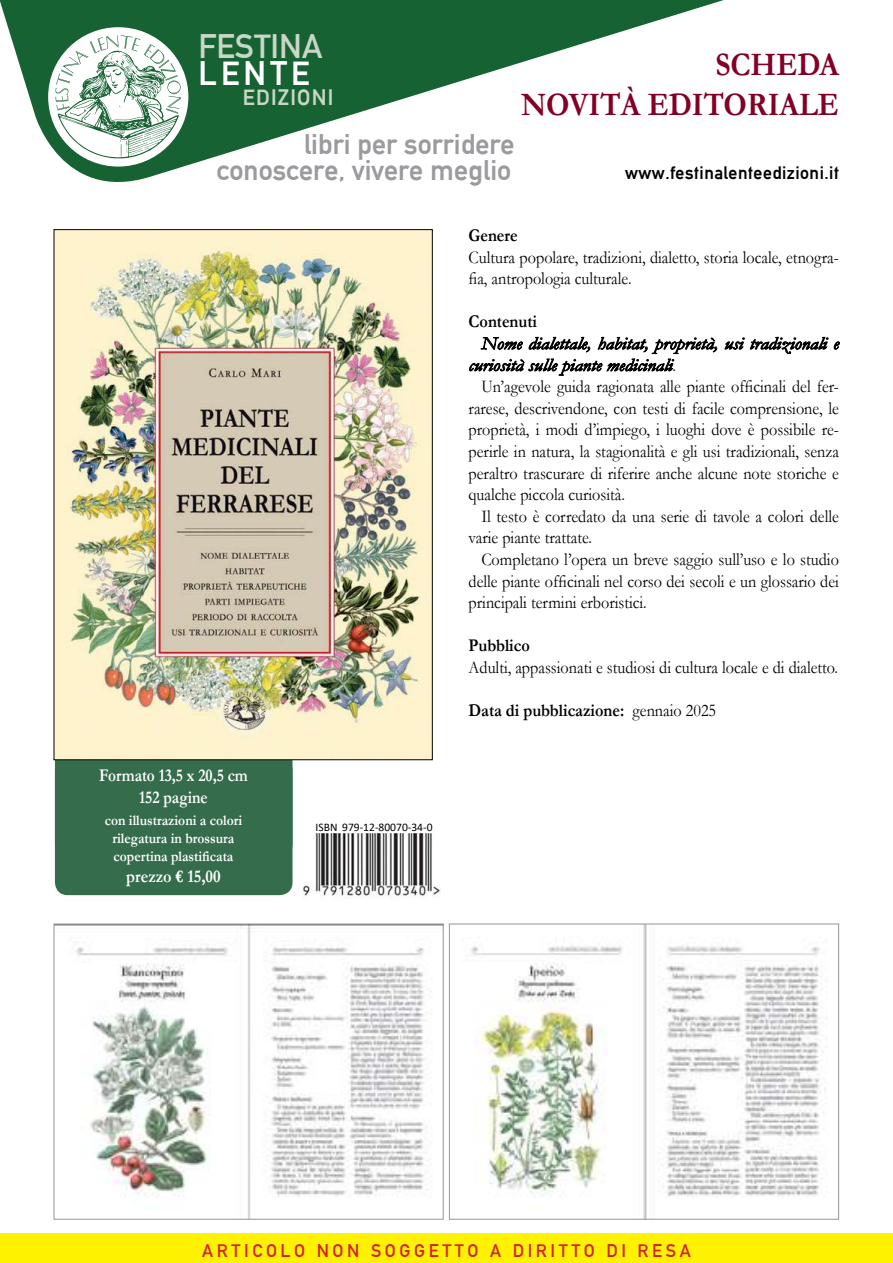
<style>
.page{position:relative;width:893px;height:1263px;background:#fff}
.page>*{position:absolute;margin:0;border:0;box-sizing:border-box;transform-origin:0 0}
.t1{font:33.3px "Alte DIN1451 Mittelschrift";color:#c8d7c7}
.t2{font:33.3px "Alte DIN1451 Mittelschriftgepraegt";letter-spacing:.12em;color:#fff}
.t3{font:700 33px "Garamond";color:#820024;scale:.9 1}
.t4{font:28.35px/26px "Alte DIN1451 Mittelschriftgepraegt";color:#999b9e;text-align:right}
.t5{font:21.9px "Alte DIN1451 Mittelschriftgepraegt";letter-spacing:.055em;color:#c7d7c5}
.t6{font:18px/21.6px "Garamond";color:#000;scale:.9 1}
.t7{font:italic 18px/21.6px "Garamond";color:#000;scale:1.1 1}
.t8{font:700 18px "Garamond";color:#000;scale:.9 1}
.t9{font:18px "Alte DIN1451 Mittelschrift";letter-spacing:.2em;color:#d2232a}
.t10{font:700 18px/21.6px "Garamond";color:#fff;text-align:center;scale:.85 1}
.t11{font:18px "Alte DIN1451 Mittelschriftgepraegt";letter-spacing:.025em;color:#000}
.t12{font:700 18px "Garamond";color:#fff;scale:.9 1}
.t13{font:700 15px/18px "Garamond";color:#fff;text-align:center;scale:.9 1}
.t14{font:11.55px "Calibri";color:#000}
.s1{font-style:normal}
.s2{font-weight:400}
</style>
<div class="page">
<div style="left:55px;top:757px;width:237px;height:138px;background:#356c4c;border-radius:13px"></div>
<img style="left:56px;top:231px;width:375px;height:527px">
<img style="left:303px;top:833px;width:138px;height:66px">
<svg style="left:725px;top:338px;width:19px;height:11px"></svg>
<svg style="left:750px;top:337px;width:78px;height:17px"></svg>
<svg style="left:834px;top:342px;width:6px;height:7px"></svg>
<svg style="left:469px;top:337px;width:248px;height:38px"></svg>
<svg style="left:0;top:0;width:724px;height:182px"></svg>
<div style="left:48px;top:27px;width:140px;height:140px;background:#fff;border-radius:50%"></div>
<svg style="left:55px;top:35px;width:126px;height:124px"></svg>
<div style="left:0;top:1233px;width:893px;height:30px;background:#fff200"></div>
<img style="left:76px;top:926px;width:356px;height:291px">
<div style="left:54px;top:924px;width:390px;height:295px;border:1px solid #939598"></div>
<img style="left:471px;top:926px;width:356px;height:291px">
<div style="left:449px;top:924px;width:390px;height:295px;border:1px solid #939598"></div>
<h1 class="t1" style="left:199px;top:27px;width:126px">FESTINA</h1>
<h1 class="t2" style="left:199px;top:53px;width:113px">LENTE</h1>
<p class="t5" style="left:243px;top:84px;width:92px">EDIZIONI</p>
<h3 class="t4" style="left:217px;top:130px;width:299px">libri per sorridere conoscere, vivere meglio</h3>
<h2 class="t3" style="left:715px;top:42px;width:139px">scheda</h2>
<h2 class="t3" style="left:521px;top:82px;width:180px">NOVITà edito</h2>
<h2 class="t3" style="left:747px;top:82px;width:104px">riale</h2>
<p class="t11" style="left:625px;top:162px;width:216px">www.festinalenteedizioni.it</p>
<p class="t10" style="left:99px;top:765px;width:177px">Formato 13,5 x 20,5 cm<br>152 pagine</p>
<p class="t13" style="left:105px;top:811px;width:154px">con illustrazioni a colori rilegatura in brossura copertina plastificata</p>
<p class="t12" style="left:126px;top:864px;width:107px">prezzo € 15,00</p>
<p class="t8" style="left:469px;top:223px;width:56px">Genere</p>
<p class="t6" style="left:469px;top:246px;width:413px">Cultura popolare, tradizioni, dialetto, storia locale, etnogra&shy;fia, antropologia culturale.</p>
<p class="t8" style="left:469px;top:309px;width:77px">Contenuti</p>
<p class="t7" style="left:469px;top:332px;width:338px;text-indent:13px">Nome dialettale, habitat, proprietà, usi tradizionali e curiosità sulle piante medicinali<span class="s1">.</span></p>
<p class="t6" style="left:469px;top:375px;width:413px;text-align:justify;text-indent:13px">Un’agevole guida ragionata alle piante officinali del fer&shy;rarese, descrivendone, con testi di facile comprensione, le proprietà, i modi d’impiego, i luoghi dove è possibile re&shy;perirle in natura, la stagionalità e gli usi tradizionali, senza peraltro trascurare di riferire anche alcune note storiche e qualche piccola curiosità.</p>
<p class="t6" style="left:469px;top:505px;width:413px;text-indent:13px">Il testo è corredato da una serie di tavole a colori delle varie piante trattate.</p>
<p class="t6" style="left:469px;top:548px;width:413px;text-align:justify;text-indent:13px">Completano l’opera un breve saggio sull’uso e lo studio delle piante officinali nel corso dei secoli e un glossario dei principali termini erboristici.</p>
<p class="t8" style="left:469px;top:633px;width:70px">Pubblico</p>
<p class="t6" style="left:469px;top:656px;width:412px">Adulti, appassionati e studiosi di cultura locale e di dialetto.</p>
<p class="t8" style="left:469px;top:698px;width:277px">Data di pubblicazione: <span class="s2">gennaio 2025</span></p>
<p class="t14" style="left:315px;top:819px;width:119px">ISBN 979-12-80070-34-0</p>
<p class="t9" style="left:202px;top:1239px;width:490px">ARTICOLO NON SOGGETTO A DIRITTO DI RESA</p>
</div>
